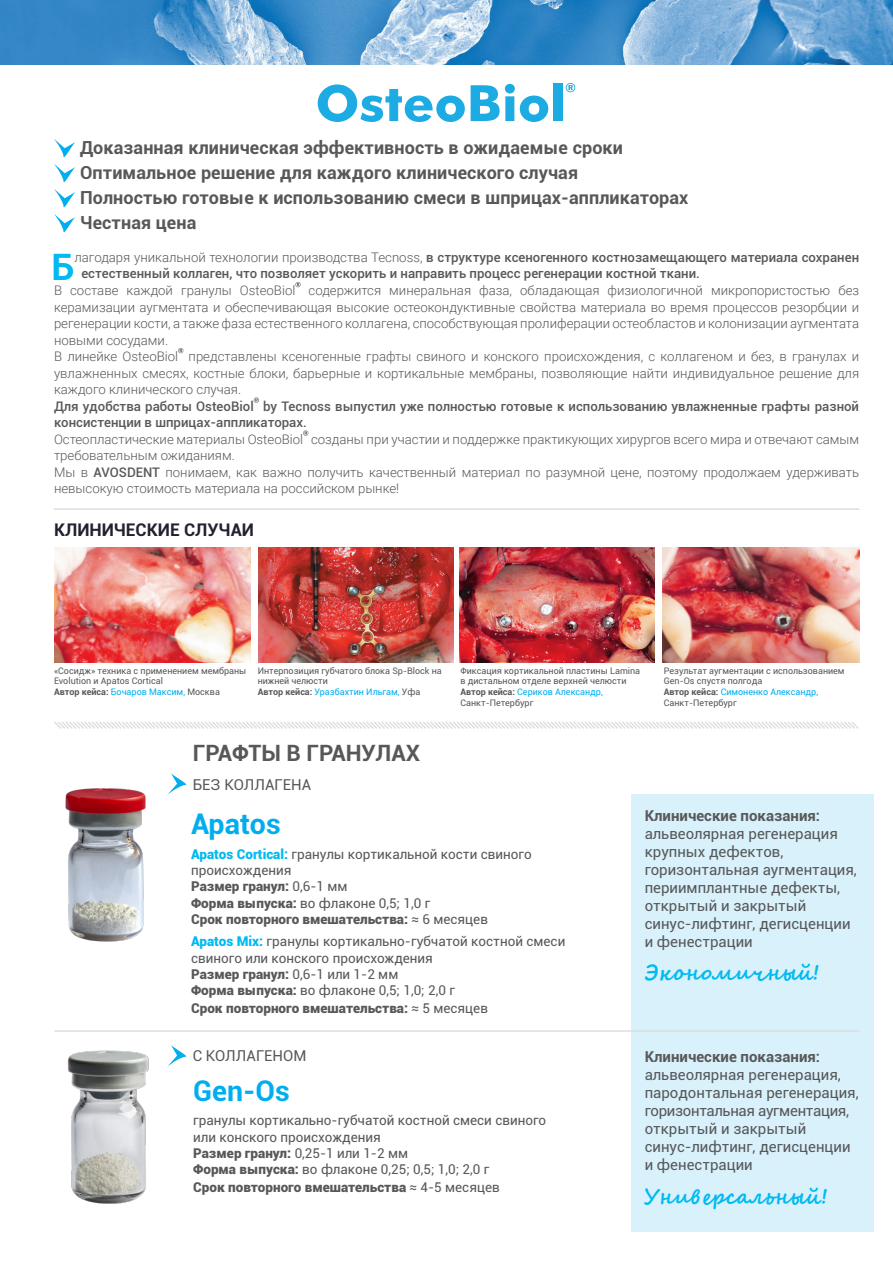
<style>
.page{position:relative;width:893px;height:1263px;background:#fff}
.page>*{position:absolute;margin:0;border:0;box-sizing:border-box;transform-origin:0 0}
.Стиль_абзаца_3{font:700 36.45px "Roboto";color:#00baf1}
.t1{font:700 28.5px "Roboto";color:#00aeef}
.t2{font:700 22.5px "Roboto";color:#57585a}
.t3{font:700 21px "Segoe Script";color:#00baf1}
.t4{font:700 18px "Roboto";letter-spacing:.005em;color:#57585a}
.t5{font:700 17.4px "Roboto";color:#222130}
.t6{font:15px/18px "Roboto";color:#57585a}
.t7{font:700 15px "Roboto";color:#57585a}
.t8{font:13.5px "Roboto";color:#57585a}
.t9{font:900 13.5px "Roboto";color:#57585a}
.Стиль_абзаца_3-2{font:300 13.2px/16.5px "Roboto";color:#57585a;text-align:justify}
.Стиль_абзаца_3-3{font:500 13.2px/16.5px "Roboto";color:#57585a}
.t10{font:9px/10.8px "Roboto";color:#57585a}
.t11{font:9px "Roboto";color:#00aeef}
.s1{font-weight:300}
.s2{font-weight:500}
.s3{font-weight:700;color:#57585a}
.s4{color:#57585a}
.s5{font-weight:900;color:#00baf1}
.s6{font-weight:400}
.s7{font-weight:900}
.s8{font-weight:700}
</style>
<div class="page">
<svg style="left:318px;top:84px;width:147px;height:38px"></svg>
<svg style="left:471px;top:84px;width:77px;height:38px"></svg>
<div style="left:554px;top:83px;width:9px;height:38px;background:#1cabe2"></div>
<svg style="left:566px;top:83px;width:9px;height:9px"></svg>
<svg style="left:54px;top:139px;width:21px;height:94px"></svg>
<svg style="left:295px;top:282px;width:6px;height:5px"></svg>
<svg style="left:178px;top:348px;width:5px;height:5px"></svg>
<svg style="left:254px;top:397px;width:5px;height:6px"></svg>
<svg style="left:303px;top:430px;width:5px;height:6px"></svg>
<img style="left:0;top:0;width:893px;height:65px">
<svg style="left:54px;top:721px;width:805px;height:8px"></svg>
<hr style="left:54px;top:508px;width:805px;height:2px;background:#dddee0">
<img style="left:258px;top:547px;width:195px;height:116px">
<img style="left:663px;top:547px;width:196px;height:116px">
<img style="left:54px;top:547px;width:196px;height:116px">
<img style="left:460px;top:547px;width:195px;height:116px">
<div style="left:631px;top:794px;width:242px;height:438px;background:#d9f1fb"></div>
<hr style="left:54px;top:1030px;width:805px;height:2px;background:#dddee0">
<svg style="left:168px;top:773px;width:18px;height:21px"></svg>
<svg style="left:168px;top:1045px;width:18px;height:21px"></svg>
<img style="left:67px;top:1050px;width:82px;height:154px">
<img style="left:65px;top:788px;width:81px;height:154px">
<p class="t4" style="left:80px;top:135px;width:544px">Доказанная клиническая эффективность в ожидаемые сроки</p>
<p class="t4" style="left:80px;top:160px;width:499px">Оптимальное решение для каждого клинического случая</p>
<p class="t4" style="left:80px;top:185px;width:610px">Полностью готовые к использованию смеси в шприцах-аппликаторах</p>
<p class="t4" style="left:80px;top:210px;width:118px">Честная цена</p>
<p class="Стиль_абзаца_3" style="left:52px;top:241px;width:24px">Б</p>
<p class="Стиль_абзаца_3-3" style="left:81px;top:249px;width:779px;text-indent:-7px"><span class="s1">лагодаря уникальной технологии производства Tecnoss,</span> в структуре ксеногенного костнозамещающего материала сохранен естественный коллаген, что позволяет ускорить и направить процесс регенерации костной ткани.</p>
<p class="Стиль_абзаца_3-2" style="left:54px;top:282px;width:807px">В составе каждой гранулы OsteoBiol содержится минеральная фаза, обладающая физиологичной микропористостью без керамизации аугментата и обеспечивающая высокие остеокондуктивные свойства материала во время процессов резорбции и регенерации кости, а также фаза естественного коллагена, способствующая пролиферации остеобластов и колонизации аугментата новыми сосудами.</p>
<p class="Стиль_абзаца_3-2" style="left:54px;top:348px;width:807px">В линейке OsteoBiol представлены ксеногенные графты свиного и конского происхождения, с коллагеном и без, в гранулах и увлажненных смесях, костные блоки, барьерные и кортикальные мембраны, позволяющие найти индивидуальное решение для каждого клинического случая.</p>
<p class="Стиль_абзаца_3-3" style="left:54px;top:397px;width:807px">Для удобства работы OsteoBiol by Tecnoss выпустил уже полностью готовые к использованию увлажненные графты разной консистенции в шприцах-аппликаторах.</p>
<p class="Стиль_абзаца_3-2" style="left:54px;top:430px;width:807px">Остеопластические материалы OsteoBiol созданы при участии и поддержке практикующих хирургов всего мира и отвечают самым требовательным ожиданиям.</p>
<p class="Стиль_абзаца_3-2" style="left:54px;top:463px;width:807px">Мы в <span class="s2">AVOSDENT</span> понимаем, как важно получить качественный материал по разумной цене, поэтому продолжаем удерживать невысокую стоимость материала на российском рынке!</p>
<p class="t5" style="left:54px;top:517px;width:201px">КЛИНИЧЕСКИЕ СЛУЧАИ</p>
<p class="t10" style="left:54px;top:665px;width:194px">«Сосидж» техника с применением мембраны<br>Evolution и Apatos Cortical</p>
<p class="t11" style="left:54px;top:686px;width:167px"><span class="s3">Автор кейса:</span> Бочаров Максим, <span class="s4">Москва</span></p>
<p class="t10" style="left:258px;top:665px;width:186px">Интерпозиция губчатого блока Sp-Block на нижней челюсти</p>
<p class="t11" style="left:258px;top:686px;width:164px"><span class="s3">Автор кейса:</span> Уразбахтин Ильгам, <span class="s4">Уфа</span></p>
<p class="t2" style="left:193px;top:737px;width:229px">ГРАФТЫ В ГРАНУЛАХ</p>
<p class="t6" style="left:193px;top:775px;width:120px">БЕЗ КОЛЛАГЕНА</p>
<p class="t10" style="left:460px;top:665px;width:181px">Фиксация кортикальной пластины Lamina</p>
<p class="t10" style="left:460px;top:675px;width:168px">в дистальном отделе верхней челюсти</p>
<p class="t11" style="left:460px;top:686px;width:144px"><span class="s3">Автор кейса:</span> Сериков Александр,</p>
<p class="t10" style="left:460px;top:697px;width:75px">Санкт-Петербург</p>
<p class="t10" style="left:664px;top:665px;width:182px">Результат аугментации с использованием<br>Gen-Os спустя полгода</p>
<p class="t11" style="left:664px;top:686px;width:156px"><span class="s3">Автор кейса:</span> Симоненко Александр,</p>
<p class="t10" style="left:664px;top:697px;width:75px">Санкт-Петербург</p>
<p class="t1" style="left:191px;top:804px;width:91px">Apatos</p>
<p class="t8" style="left:191px;top:845px;width:342px"><span class="s5">Apatos Cortical:</span> гранулы кортикальной кости свиного</p>
<p class="t8" style="left:191px;top:861px;width:102px">происхождения</p>
<p class="t9" style="left:191px;top:877px;width:158px">Размер гранул: <span class="s6">0,6-1 мм</span></p>
<p class="t8" style="left:191px;top:893px;width:241px"><span class="s7">Форма выпуска:</span> во флаконе 0,5; 1,0 г</p>
<p class="t9" style="left:191px;top:909px;width:298px">Срок повторного вмешательства: <span class="s6">≈ 6 месяцев</span></p>
<p class="t8" style="left:191px;top:932px;width:376px"><span class="s5">Apatos Mix:</span> гранулы кортикально-губчатой костной смеси</p>
<p class="t8" style="left:191px;top:948px;width:243px">свиного или конского происхождения</p>
<p class="t9" style="left:191px;top:964px;width:209px">Размер гранул: <span class="s6">0,6-1 или 1-2 мм</span></p>
<p class="t8" style="left:191px;top:981px;width:265px"><span class="s7">Форма выпуска:</span> во флаконе 0,5; 1,0; 2,0 г</p>
<p class="t9" style="left:191px;top:999px;width:298px">Срок повторного вмешательства: <span class="s6">≈ 5 месяцев</span></p>
<p class="t6" style="left:193px;top:1046px;width:115px">С КОЛЛАГЕНОМ</p>
<p class="t1" style="left:193px;top:1070px;width:98px">Gen-Os</p>
<p class="t8" style="left:193px;top:1111px;width:354px">гранулы кортикально-губчатой костной смеси свиного</p>
<p class="t8" style="left:193px;top:1127px;width:189px">или конского происхождения</p>
<p class="t8" style="left:193px;top:1143px;width:216px"><span class="s7">Размер гранул:</span> 0,25-1 или 1-2 мм</p>
<p class="t8" style="left:193px;top:1160px;width:298px"><span class="s7">Форма выпуска:</span> во флаконе 0,25; 0,5; 1,0; 2,0 г</p>
<p class="t9" style="left:193px;top:1177px;width:308px">Срок повторного вмешательства <span class="s6">≈ 4-5 месяцев</span></p>
<p class="t7" style="left:645px;top:805px;width:177px">Клинические показания:</p>
<p class="t6" style="left:645px;top:824px;width:195px">альвеолярная регенерация крупных дефектов,</p>
<p class="t6" style="left:645px;top:860px;width:214px">горизонтальная аугментация, периимплантные дефекты, открытый и закрытый</p>
<p class="t6" style="left:645px;top:914px;width:207px">синус-лифтинг, дегисценции</p>
<p class="t6" style="left:645px;top:932px;width:110px">и фенестрации</p>
<p class="t3" style="left:645px;top:956px;width:177px">Экономичный!</p>
<p class="t6" style="left:645px;top:1047px;width:215px"><span class="s8">Клинические показания: </span>альвеолярная регенерация, пародонтальная регенерация, горизонтальная аугментация,</p>
<p class="t6" style="left:645px;top:1119px;width:163px">открытый и закрытый</p>
<p class="t6" style="left:645px;top:1137px;width:207px">синус-лифтинг, дегисценции</p>
<p class="t6" style="left:645px;top:1155px;width:110px">и фенестрации</p>
<p class="t3" style="left:645px;top:1179px;width:185px">Унив ерсальный!</p>
</div>
